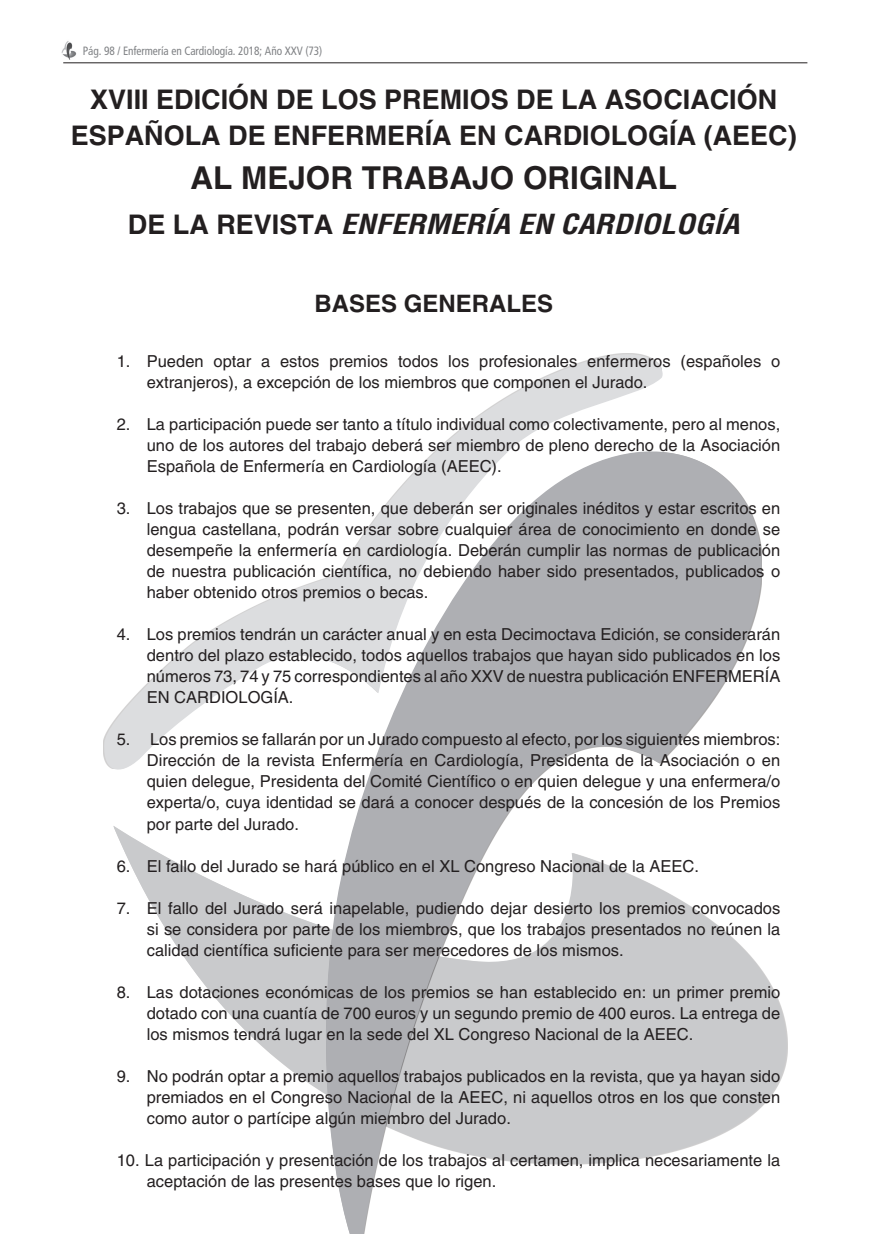
<style>
.page{position:relative;width:893px;height:1234px;background:#fff}
.page>*{position:absolute;margin:0;border:0;box-sizing:border-box;transform-origin:0 0}
.Titulo_Resumenes{font:700 31.5px "Helvetica LT Std";color:#231f20}
.Titulo_Resumenes-2{font:700 27px/36px "Helvetica LT Std";color:#231f20;text-align:center}
.Titulo_Resumenes-3{font:italic 700 condensed 27px "Helvetica LT Std";color:#231f20;scale:1.15 1}
.Titulo_Resumenes-4{font:700 24px "Helvetica LT Std";color:#231f20}
.Autores_Resumenes{font:16.5px/21px "Helvetica LT Std";color:#231f20;text-align:justify}
.Folio{font:condensed 12px "Frutiger LT";letter-spacing:-.005em;color:#808285;scale:.94 1}
.s1{font-style:normal;font-stretch:normal}
</style>
<div class="page">
<img style="left:61px;top:41px;width:16px;height:18px">
<hr style="left:63px;top:63px;width:744px;height:1px;background:#231f20">
<svg style="left:103px;top:353px;width:560px;height:417px"></svg>
<svg style="left:113px;top:826px;width:675px;height:279px"></svg>
<svg style="left:312px;top:414px;width:452px;height:819px"></svg>
<p class="Folio" style="left:83px;top:44px;width:256px">Pág. 98 / Enfermería en Cardiología. 2018; Año XXV (73)</p>
<p class="Titulo_Resumenes-2" style="left:71px;top:81px;width:728px">XVIII EDICIÓN DE LOS PREMIOS DE LA ASOCIACIÓN<br>ESPAÑOLA DE ENFERMERÍA EN CARDIOLOGÍA (AEEC)</p>
<p class="Titulo_Resumenes" style="left:190px;top:159px;width:488px">AL MEJOR TRABAJO ORIGINAL</p>
<p class="Titulo_Resumenes-3" style="left:128px;top:207px;width:533px"><span class="s1">DE LA REVISTA</span> ENFERMERÍA EN CARDIOLOGÍA</p>
<p class="Titulo_Resumenes-4" style="left:314px;top:289px;width:240px">BASES GENERALES</p>
<p class="Autores_Resumenes" style="left:147px;top:351px;width:635px;text-indent:-30px">1. Pueden optar a estos premios todos los profesionales enfermeros (españoles o extranjeros), a excepción de los miembros que componen el Jurado.</p>
<p class="Autores_Resumenes" style="left:147px;top:414px;width:635px;text-indent:-30px">2. La participación puede ser tanto a título individual como colectivamente, pero al menos, uno de los autores del trabajo deberá ser miembro de pleno derecho de la Asociación Española de Enfermería en Cardiología (AEEC).</p>
<p class="Autores_Resumenes" style="left:147px;top:498px;width:635px;text-indent:-30px">3. Los trabajos que se presenten, que deberán ser originales inéditos y estar escritos en lengua castellana, podrán versar sobre cualquier área de conocimiento en donde se desempeñe la enfermería en cardiología. Deberán cumplir las normas de publicación de nuestra publicación científica, no debiendo haber sido presentados, publicados o haber obtenido otros premios o becas.</p>
<p class="Autores_Resumenes" style="left:147px;top:624px;width:635px;text-indent:-30px">4. Los premios tendrán un carácter anual y en esta Decimoctava Edición, se considerarán dentro del plazo establecido, todos aquellos trabajos que hayan sido publicados en los números 73, 74 y 75 correspondientes al año XXV de nuestra publicación ENFERMERÍA EN CARDIOLOGÍA.</p>
<p class="Autores_Resumenes" style="left:147px;top:729px;width:635px;text-indent:-30px">5. Los premios se fallarán por un Jurado compuesto al efecto, por los siguientes miembros:<br>Dirección de la revista Enfermería en Cardiología, Presidenta de la Asociación o en quien delegue, Presidenta del Comité Científico o en quien delegue y una enfermera/o experta/o, cuya identidad se dará a conocer después de la concesión de los Premios por parte del Jurado.</p>
<p class="Autores_Resumenes" style="left:117px;top:855px;width:584px">6. El fallo del Jurado se hará público en el XL Congreso Nacional de la AEEC.</p>
<p class="Autores_Resumenes" style="left:147px;top:897px;width:635px;text-indent:-30px">7. El fallo del Jurado será inapelable, pudiendo dejar desierto los premios convocados si se considera por parte de los miembros, que los trabajos presentados no reúnen la calidad científica suficiente para ser merecedores de los mismos.</p>
<p class="Autores_Resumenes" style="left:147px;top:981px;width:635px;text-indent:-30px">8. Las dotaciones económicas de los premios se han establecido en: un primer premio dotado con una cuantía de 700 euros y un segundo premio de 400 euros. La entrega de los mismos tendrá lugar en la sede del XL Congreso Nacional de la AEEC.</p>
<p class="Autores_Resumenes" style="left:147px;top:1065px;width:635px;text-indent:-30px">9. No podrán optar a premio aquellos trabajos publicados en la revista, que ya hayan sido premiados en el Congreso Nacional de la AEEC, ni aquellos otros en los que consten como autor o partícipe algún miembro del Jurado.</p>
<p class="Autores_Resumenes" style="left:147px;top:1149px;width:635px;text-indent:-30px">10. La participación y presentación de los trabajos al certamen, implica necesariamente la aceptación de las presentes bases que lo rigen.</p>
</div>
